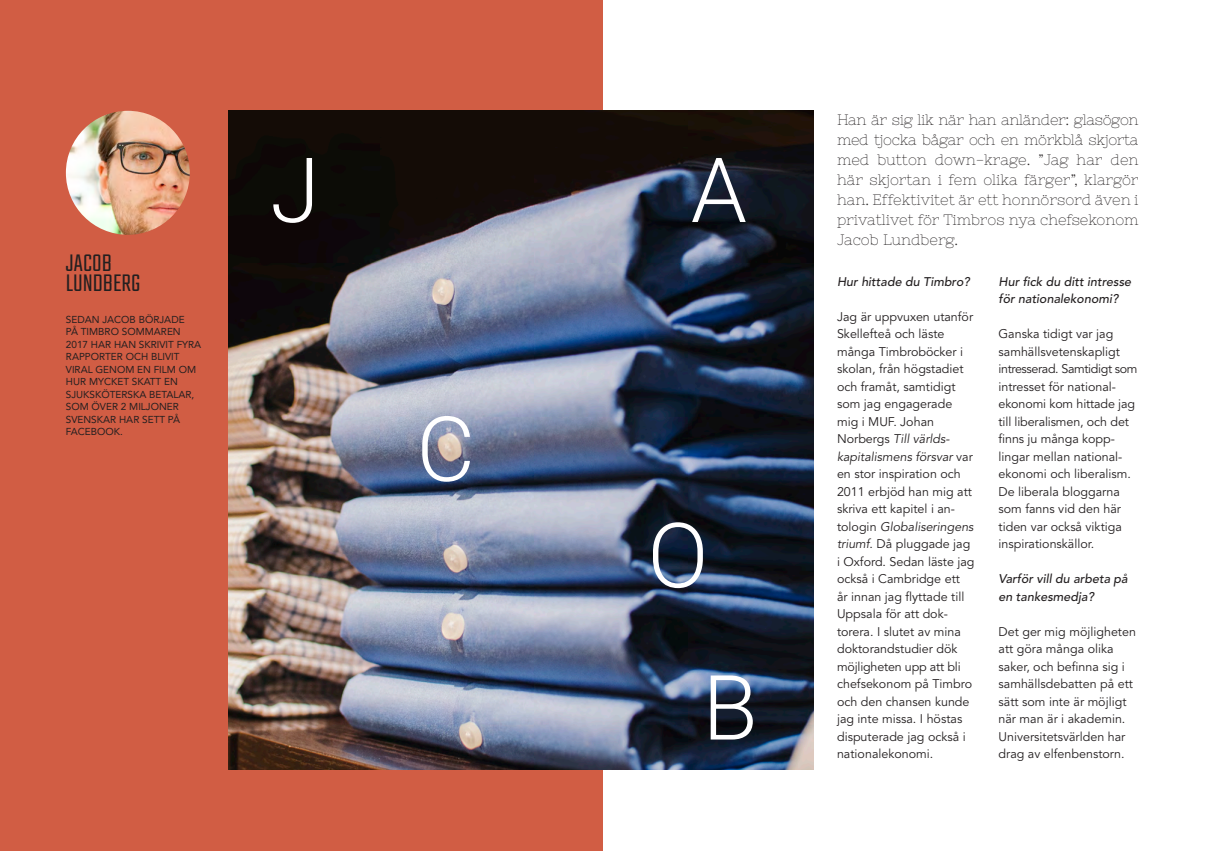
<style>
.page{position:relative;width:1205px;height:851px;background:#fff}
.page>*{position:absolute;margin:0;border:0;box-sizing:border-box;transform-origin:0 0}
.BIG_LETTERS_HEADING{font:300 90px "Roboto";color:#fff}
.MEDIUM_HEADER{font:300 26.62px "Teko";color:#231f20}
.CENTERED_QUOTE{font:15px/20px "Nixie One";color:#231f20;text-align:justify}
.BODY_COPY_AVENIR{font:12.5px/17.5px "Avenir LT Std";color:#231f20}
.BODY_COPY_AVENIR-2{font:italic 500 12.5px/17.5px "Avenir LT Std";color:#231f20}
.BODY_COPY_CAPS{font:10px/12.5px "Avenir LT Std";color:#231f20}
.s1{font-style:italic}
</style>
<div class="page">
<div style="left:0;top:0;width:602px;height:850px;background:#d15d44"></div>
<img style="left:228px;top:111px;width:586px;height:658px">
<img style="left:66px;top:111px;width:124px;height:124px;border-radius:62px">
<p class="MEDIUM_HEADER" style="left:66px;top:247px;width:47px">JACOB</p>
<p class="MEDIUM_HEADER" style="left:66px;top:268px;width:76px">LUNDBERG</p>
<p class="BODY_COPY_CAPS" style="left:66px;top:313px;width:137px">SEDAN JACOB BÖRJADE<br>PÅ TIMBRO SOMMAREN<br>2017 HAR HAN SKRIVIT FYRA<br>RAPPORTER OCH BLIVIT<br>VIRAL GENOM EN FILM OM<br>HUR MYCKET SKATT EN<br>SJUKSKÖTERSKA BETALAR,<br>SOM ÖVER 2 MILJONER<br>SVENSKAR HAR SETT PÅ<br>FACEBOOK.</p>
<p class="BIG_LETTERS_HEADING" style="left:270px;top:127px;width:51px">J</p>
<p class="BIG_LETTERS_HEADING" style="left:691px;top:127px;width:58px">A</p>
<p class="BIG_LETTERS_HEADING" style="left:416px;top:385px;width:60px">C</p>
<p class="BIG_LETTERS_HEADING" style="left:647px;top:492px;width:62px">O</p>
<p class="BIG_LETTERS_HEADING" style="left:702px;top:644px;width:57px">B</p>
<p class="CENTERED_QUOTE" style="left:837px;top:109px;width:303px">Han är sig lik när han anländer: glasögon med tjocka bågar och en mörkblå skjorta med button down-krage. ”Jag har den här skjortan i fem olika färger”, klargör han. Effektivitet är ett honnörsord även i privatlivet för Timbros nya chefsekonom Jacob Lundberg.</p>
<p class="BODY_COPY_AVENIR-2" style="left:837px;top:273px;width:134px">Hur hittade du Timbro?</p>
<p class="BODY_COPY_AVENIR" style="left:837px;top:308px;width:139px">Jag är uppvuxen utanför<br>Skellefteå och läste många Timbroböcker i skolan, från högstadiet och framåt, samtidigt som jag engagerade mig i MUF. Johan<br>Norbergs <span class="s1">Till världs&shy;kapitalismens försvar</span> var en stor inspiration och<br>2011 erbjöd han mig att skriva ett kapitel i an&shy;tologin <span class="s1">Globaliseringens triumf</span>. Då pluggade jag i Oxford. Sedan läste jag också i Cambridge ett<br>år innan jag flyttade till<br>Uppsala för att dok&shy;torera. I slutet av mina doktorandstudier dök möjligheten upp att bli chefsekonom på Timbro och den chansen kunde jag inte missa. I höstas disputerade jag också i nationalekonomi.</p>
<p class="BODY_COPY_AVENIR-2" style="left:998px;top:273px;width:134px">Hur fick du ditt intresse för nationalekonomi?</p>
<p class="BODY_COPY_AVENIR" style="left:998px;top:325px;width:140px">Ganska tidigt var jag samhällsvetenskapligt intresserad. Samtidigt som intresset för national&shy;ekonomi kom hittade jag till liberalismen, och det finns ju många kopp&shy;lingar mellan national&shy;ekonomi och liberalism.<br>De liberala bloggarna som fanns vid den här tiden var också viktiga inspirationskällor.</p>
<p class="BODY_COPY_AVENIR-2" style="left:998px;top:570px;width:131px">Varför vill du arbeta på en tankesmedja?</p>
<p class="BODY_COPY_AVENIR" style="left:998px;top:623px;width:139px">Det ger mig möjligheten att göra många olika saker, och befinna sig i samhällsdebatten på ett sätt som inte är möjligt när man är i akademin.<br>Universitetsvärlden har drag av elfenbenstorn.</p>
</div>
